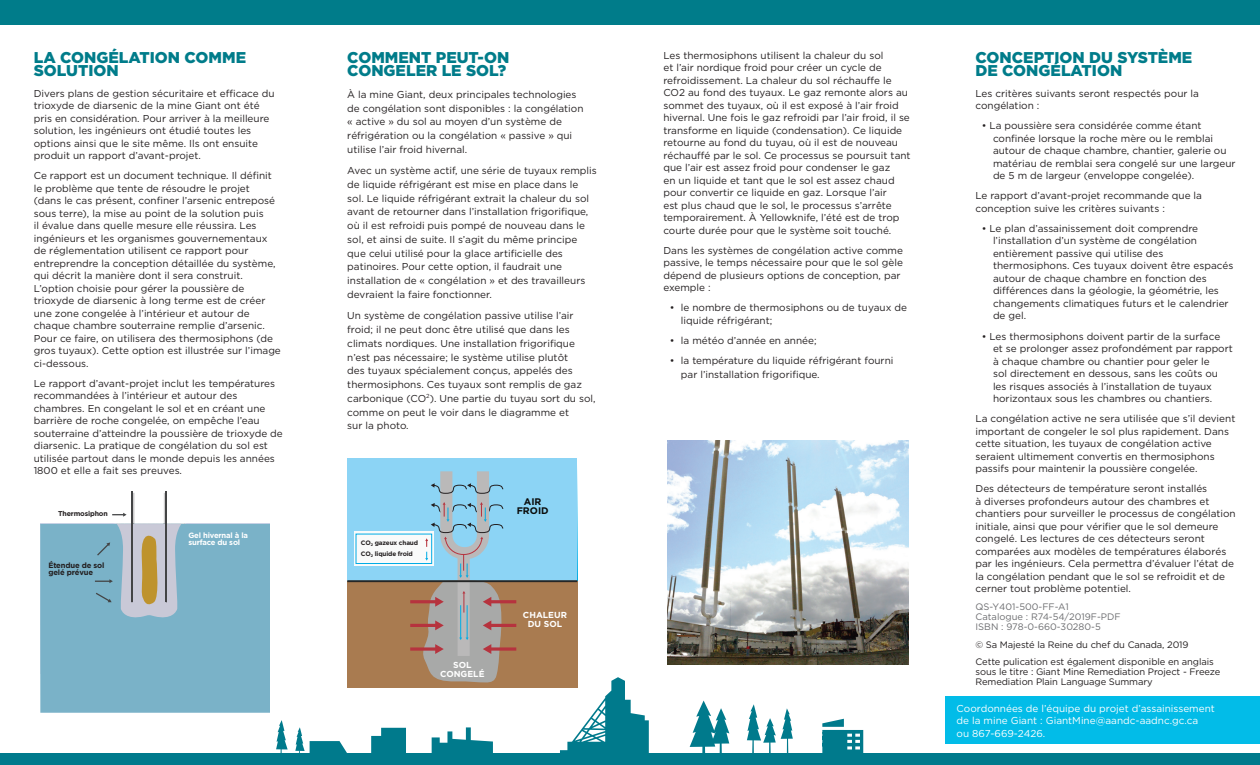
<style>
.page{position:relative;width:1260px;height:765px;background:#fff}
.page>*{position:absolute;margin:0;border:0;box-sizing:border-box;transform-origin:0 0}
.Body{font:900 15.62px/13.8px "Gotham";color:#007c8a}
.Body-2{font:10px/12.5px "Gotham";color:#231f20}
.BULLET_FR{font:10px/12.5px "Gotham";color:#231f20}
.Body_Reverse{font:10px/12.5px "Gotham";color:#fff}
.t1{font:700 9.5px/9.6px "Gotham";color:#090a09;text-align:center}
.Body-3{font:9.38px/10px "Gotham";letter-spacing:-.01em;color:#231f20}
.Body-4{font:9.38px/10px "Gotham";color:#6c6d70}
.t2{font:700 8.75px/8.8px "Gotham";color:#fff;text-align:center}
.t3{font:700 7.62px/7px "Gotham";letter-spacing:-.02em;color:#fff}
.t4{font:7.62px/9.2px "Myriad Pro";color:#fff;text-align:right}
.t5{font:700 7.62px/7px "Gotham";letter-spacing:-.02em;color:#231f20}
.t6{font:700 7px "Gotham";letter-spacing:-.02em;color:#231f20}
.t7{font:700 6.38px/11.5px "Gotham";letter-spacing:-.02em;color:#231f20}
</style>
<div class="page">
<div style="left:0;top:0;width:1260px;height:24px;background:#007c8a"></div>
<svg style="left:276px;top:720px;width:12px;height:33px"></svg>
<svg style="left:747px;top:704px;width:46px;height:49px"></svg>
<svg style="left:690px;top:701px;width:39px;height:52px"></svg>
<svg style="left:560px;top:677px;width:89px;height:76px"></svg>
<svg style="left:432px;top:727px;width:61px;height:26px"></svg>
<svg style="left:371px;top:728px;width:35px;height:25px"></svg>
<svg style="left:295px;top:727px;width:52px;height:26px"></svg>
<div style="left:0;top:753px;width:1260px;height:12px;background:#007a8c"></div>
<svg style="left:822px;top:719px;width:41px;height:34px"></svg>
<img style="left:668px;top:440px;width:241px;height:224px">
<div style="left:40px;top:524px;width:230px;height:189px;background:#7ab2c8"></div>
<hr style="left:131px;top:491px;width:2px;height:111px;background:#434445">
<hr style="left:165px;top:491px;width:2px;height:111px;background:#434445">
<svg style="left:112px;top:513px;width:15px;height:4px"></svg>
<svg style="left:94px;top:524px;width:91px;height:96px;background:#a0b3b7"></svg>
<div style="left:347px;top:458px;width:230px;height:123px;background:#8cd4f5"></div>
<div style="left:347px;top:581px;width:230px;height:107px;background:#a97b50"></div>
<hr style="left:347px;top:580px;width:230px;height:2px;background:#252626">
<hr style="left:490px;top:600px;width:26px;height:3px;background:#b6333e">
<hr style="left:490px;top:624px;width:26px;height:3px;background:#b6333e">
<svg style="left:504px;top:647px;width:12px;height:4px"></svg>
<svg style="left:410px;top:647px;width:9px;height:4px"></svg>
<hr style="left:410px;top:624px;width:27px;height:3px;background:#b6333e">
<hr style="left:410px;top:600px;width:27px;height:3px;background:#b6333e">
<div style="left:354px;top:532px;width:80px;height:34px;background:#f9fafa"></div>
<svg style="left:419px;top:471px;width:85px;height:212px"></svg>
<div style="left:356px;top:534px;width:76px;height:30px;border:1px solid #00ace5"></div>
<div style="left:945px;top:697px;width:315px;height:47px;background:#02bce8"></div>
<p class="Body" style="left:34px;top:50px;width:214px">LA CONGÉLATION COMME<br>SOLUTION</p>
<p class="Body-2" style="left:34px;top:87px;width:242px">Divers plans de gestion sécuritaire et efficace du trioxyde de diarsenic de la mine Giant ont été pris en considération. Pour arriver à la meilleure solution, les ingénieurs ont étudié toutes les options ainsi que le site même. Ils ont ensuite produit un rapport d’avant-projet.</p>
<p class="Body-2" style="left:34px;top:169px;width:249px">Ce rapport est un document technique. Il définit le problème que tente de résoudre le projet<br>(dans le cas présent, confiner l’arsenic entreposé sous terre), la mise au point de la solution puis<br>il évalue dans quelle mesure elle réussira. Les ingénieurs et les organismes gouvernementaux de réglementation utilisent ce rapport pour entreprendre la conception détaillée du système, qui décrit la manière dont il sera construit.<br>L’option choisie pour gérer la poussière de trioxyde de diarsenic à long terme est de créer une zone congelée à l’intérieur et autour de chaque chambre souterraine remplie d’arsenic.<br>Pour ce faire, on utilisera des thermosiphons (de gros tuyaux). Cette option est illustrée sur l’image ci-dessous.</p>
<p class="Body-2" style="left:34px;top:377px;width:251px">Le rapport d’avant-projet inclut les températures recommandées à l’intérieur et autour des chambres. En congelant le sol et en créant une barrière de roche congelée, on empêche l’eau souterraine d’atteindre la poussière de trioxyde de diarsenic. La pratique de congélation du sol est utilisée partout dans le monde depuis les années 1800 et elle a fait ses preuves.</p>
<p class="t6" style="left:58px;top:510px;width:51px">Thermosiphon</p>
<p class="t5" style="left:48px;top:562px;width:58px">Étendue de sol gelé prévue</p>
<p class="t4" style="left:188px;top:528px;width:49px">Winter freezing along gro nd</p>
<p class="t3" style="left:188px;top:532px;width:61px">Gel hivernal à la surface du sol</p>
<p class="Body" style="left:347px;top:50px;width:163px">COMMENT PEUT-ON<br>CONGELER LE SOL?</p>
<p class="Body-2" style="left:347px;top:87px;width:238px;line-height:13.8px">À la mine Giant, deux principales technologies de congélation sont disponibles : la congélation « active » du sol au moyen d’un système de réfrigération ou la congélation « passive » qui utilise l’air froid hivernal.</p>
<p class="Body-2" style="left:347px;top:164px;width:251px;line-height:13.8px">Avec un système actif, une série de tuyaux remplis de liquide réfrigérant est mise en place dans le sol. Le liquide réfrigérant extrait la chaleur du sol avant de retourner dans l’installation frigorifique, où il est refroidi puis pompé de nouveau dans le sol, et ainsi de suite. Il s’agit du même principe que celui utilisé pour la glace artificielle des patinoires. Pour cette option, il faudrait une installation de « congélation » et des travailleurs devraient la faire fonctionner.</p>
<p class="Body-2" style="left:347px;top:309px;width:250px;line-height:13.8px">Un système de congélation passive utilise l’air froid; il ne peut donc être utilisé que dans les climats nordiques. Une installation frigorifique n’est pas nécessaire; le système utilise plutôt<br>des tuyaux spécialement conçus, appelés des thermosiphons. Ces tuyaux sont remplis de gaz carbonique (CO<sup>2</sup>). Une partie du tuyau sort du sol, comme on peut le voir dans le diagramme et<br>sur la photo.</p>
<p class="t7" style="left:361px;top:537px;width:59px">CO<sub>2</sub> gazeux chaud<br>CO<sub>2</sub> liquide froid</p>
<p class="t2" style="left:440px;top:660px;width:46px">SOL<br>CONGELÉ</p>
<p class="t1" style="left:517px;top:496px;width:33px">AIR<br>FROID</p>
<p class="t2" style="left:523px;top:611px;width:46px">CHALEUR<br>DU SOL</p>
<p class="Body-2" style="left:663px;top:49px;width:249px">Les thermosiphons utilisent la chaleur du sol<br>et l’air nordique froid pour créer un cycle de refroidissement. La chaleur du sol réchauffe le CO2 au fond des tuyaux. Le gaz remonte alors au sommet des tuyaux, où il est exposé à l’air froid hivernal. Une fois le gaz refroidi par l’air froid, il se transforme en liquide (condensation). Ce liquide retourne au fond du tuyau, où il est de nouveau réchauffé par le sol. Ce processus se poursuit tant que l’air est assez froid pour condenser le gaz<br>en un liquide et tant que le sol est assez chaud pour convertir ce liquide en gaz. Lorsque l’air<br>est plus chaud que le sol, le processus s’arrête temporairement. À Yellowknife, l’été est de trop courte durée pour que le système soit touché.</p>
<p class="Body-2" style="left:663px;top:244px;width:241px">Dans les systèmes de congélation active comme passive, le temps nécessaire pour que le sol gèle dépend de plusieurs options de conception, par exemple :</p>
<p class="BULLET_FR" style="left:681px;top:301px;width:228px;text-indent:-11px">• le nombre de thermosiphons ou de tuyaux de liquide réfrigérant;</p>
<p class="BULLET_FR" style="left:670px;top:334px;width:148px">• la météo d’année en année;</p>
<p class="BULLET_FR" style="left:681px;top:354px;width:214px;line-height:13.8px;text-indent:-11px">• la température du liquide réfrigérant fourni par l’installation frigorifique.</p>
<p class="Body" style="left:976px;top:50px;width:218px">CONCEPTION DU SYSTÈME<br>DE CONGÉLATION</p>
<p class="Body-2" style="left:976px;top:87px;width:225px">Les critères suivants seront respectés pour la congélation :</p>
<p class="BULLET_FR" style="left:993px;top:119px;width:244px;text-indent:-11px">• La poussière sera considérée comme étant confinée lorsque la roche mère ou le remblai autour de chaque chambre, chantier, galerie ou matériau de remblai sera congelé sur une largeur de 5 m de largeur (enveloppe congelée).</p>
<p class="Body-2" style="left:976px;top:189px;width:228px">Le rapport d’avant-projet recommande que la conception suive les critères suivants :</p>
<p class="BULLET_FR" style="left:993px;top:222px;width:242px;text-indent:-11px">• Le plan d’assainissement doit comprendre l’installation d’un système de congélation entièrement passive qui utilise des thermosiphons. Ces tuyaux doivent être espacés autour de chaque chambre en fonction des différences dans la géologie, la géométrie, les changements climatiques futurs et le calendrier de gel.</p>
<p class="BULLET_FR" style="left:993px;top:330px;width:241px;text-indent:-11px">• Les thermosiphons doivent partir de la surface<br>et se prolonger assez profondément par rapport à chaque chambre ou chantier pour geler le<br>sol directement en dessous, sans les coûts ou les risques associés à l’installation de tuyaux horizontaux sous les chambres ou chantiers.</p>
<p class="Body-2" style="left:976px;top:412px;width:261px">La congélation active ne sera utilisée que s’il devient important de congeler le sol plus rapidement. Dans cette situation, les tuyaux de congélation active seraient ultimement convertis en thermosiphons passifs pour maintenir la poussière congelée.</p>
<p class="Body-2" style="left:976px;top:482px;width:262px">Des détecteurs de température seront installés<br>à diverses profondeurs autour des chambres et chantiers pour surveiller le processus de congélation initiale, ainsi que pour vérifier que le sol demeure congelé. Les lectures de ces détecteurs seront comparées aux modèles de températures élaborés par les ingénieurs. Cela permettra d’évaluer l’état de la congélation pendant que le sol se refroidit et de cerner tout problème potentiel.</p>
<p class="Body-4" style="left:976px;top:602px;width:147px">QS-Y401-500-FF-A1<br>Catalogue : R74-54/2019F-PDF<br>ISBN : 978-0-660-30280-5</p>
<p class="Body-3" style="left:976px;top:639px;width:215px">© Sa Majesté la Reine du chef du Canada, 2019</p>
<p class="Body-3" style="left:976px;top:657px;width:246px">Cette pulication est également disponible en anglais sous le titre : Giant Mine Remediation Project - Freeze<br>Remediation Plain Language Summary</p>
<p class="Body_Reverse" style="left:957px;top:702px;width:260px">Coordonnées de l’équipe du projet d’assainissement de la mine Giant : GiantMine@aandc-aadnc.gc.ca<br>ou 867-669-2426.</p>
</div>
